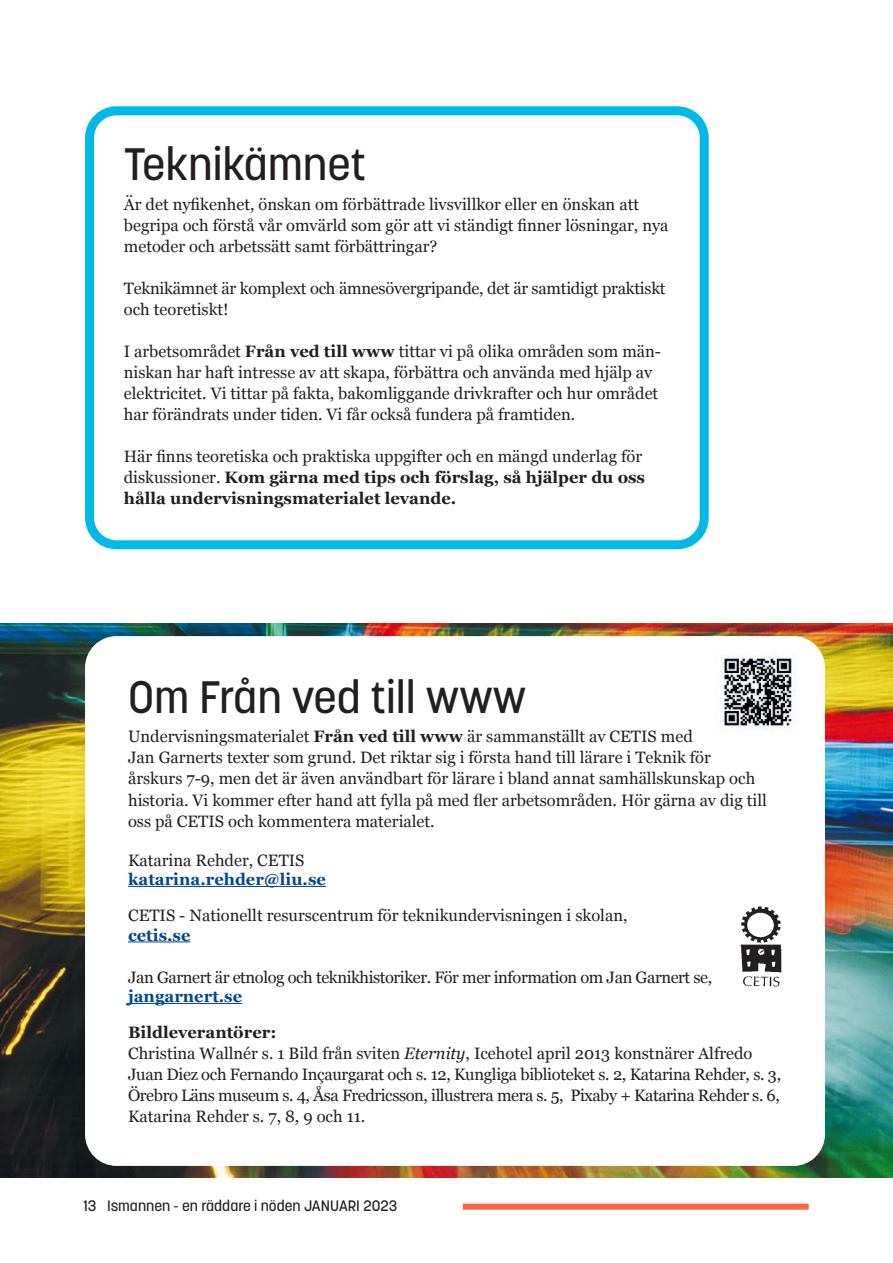
<style>
.page{position:relative;width:893px;height:1263px;background:#fff}
.page>*{position:absolute;margin:0;border:0;box-sizing:border-box;transform-origin:0 0}
.Rubriknivå_2{font:500 45px "Korolev Li U";color:#231f20}
.t1{font:16.5px/21px "Georgia";color:#231f20}
.t2{font:16.5px/21px "Georgia";letter-spacing:-.02em;color:#231f20}
.t3{font:700 16.5px/21px "Georgia";color:#231f20}
.t4{font:16.5px "Georgia";letter-spacing:-.025em;color:#231f20}
.link{font:700 16.5px "Georgia";color:#014990}
.t5{font:500 15px "Korolev Li U";color:#231f20}
.s1{font-weight:700}
.s2{font-weight:400}
.s3{font-style:italic}
</style>
<div class="page">
<div style="left:463px;top:1203px;width:346px;height:6px;background:#ff6442"></div>
<img style="left:0;top:623px;width:893px;height:555px">
<div style="left:85px;top:106px;width:624px;height:443px;border:9px solid #00b9e7;border-radius:27px"></div>
<div style="left:90px;top:641px;width:730px;height:520px;background:#fff;border-radius:27px"></div>
<hr style="left:128px;top:886px;width:198px;height:1px;background:#014990">
<hr style="left:128px;top:941px;width:62px;height:1px;background:#014990">
<hr style="left:128px;top:1003px;width:114px;height:1px;background:#014990">
<div style="left:85px;top:636px;width:740px;height:530px;border:9px solid #fff;border-radius:27px"></div>
<img style="left:740px;top:906px;width:42px;height:81px">
<img style="left:721px;top:655px;width:75px;height:76px">
<h2 class="Rubriknivå_2" style="left:124px;top:134px;width:244px">Teknikämnet</h2>
<p class="t1" style="left:124px;top:193px;width:546px">Är det nyfikenhet, önskan om förbättrade livsvillkor eller en önskan att begripa och förstå vår omvärld som gör att vi ständigt finner lösningar, nya metoder och arbetssätt samt förbättringar?</p>
<p class="t1" style="left:124px;top:277px;width:543px">Teknikämnet är komplext och ämnesövergripande, det är samtidigt praktiskt och teoretiskt!</p>
<p class="t1" style="left:124px;top:340px;width:539px">I arbetsområdet <span class="s1">Från ved till www</span> tittar vi på olika områden som män&shy;niskan har haft intresse av att skapa, förbättra och använda med hjälp av elektricitet. Vi tittar på fakta, bakomliggande drivkrafter och hur området har förändrats under tiden. Vi får också fundera på framtiden.</p>
<p class="t3" style="left:124px;top:445px;width:523px"><span class="s2">Här finns teoretiska och praktiska uppgifter och en mängd underlag för diskussioner.</span> Kom gärna med tips och förslag, så hjälper du oss hålla undervisningsmaterialet levande.</p>
<h2 class="Rubriknivå_2" style="left:128px;top:667px;width:400px">Om Från ved till www</h2>
<p class="t1" style="left:128px;top:726px;width:640px">Undervisningsmaterialet <span class="s1">Från ved till www</span> är sammanställt av CETIS med<br>Jan Garnerts texter som grund. Det riktar sig i första hand till lärare i Teknik för årskurs 7-9, men det är även användbart för lärare i bland annat samhällskunskap och historia. Vi kommer efter hand att fylla på med fler arbetsområden. Hör gärna av dig till oss på CETIS och kommentera materialet.</p>
<p class="t1" style="left:128px;top:849px;width:178px">Katarina Rehder, CETIS</p>
<p class="link" style="left:128px;top:867px;width:199px">katarina.rehder@liu.se</p>
<p class="t1" style="left:128px;top:904px;width:501px">CETIS - Nationellt resurscentrum för teknikundervisningen i skolan,</p>
<p class="link" style="left:128px;top:922px;width:64px">cetis.se</p>
<p class="t4" style="left:128px;top:965px;width:586px">Jan Garnert är etnolog och teknikhistoriker. För mer information om Jan Garnert se,</p>
<p class="link" style="left:128px;top:984px;width:116px">jangarnert.se</p>
<p class="t2" style="left:128px;top:1021px;width:655px"><span class="s1">Bildleverantörer:<br></span>Christina Wallnér s. 1 Bild från sviten <span class="s3">Eternity</span>, Icehotel april 2013 konstnärer Alfredo Juan Diez och Fernando Inçaurgarat och s. 12, Kungliga biblioteket s. 2, Katarina Rehder, s. 3, Örebro Läns museum s. 4, Åsa Fredricsson, illustrera mera s. 5, Pixaby + Katarina Rehder s. 6, Katarina Rehder s. 7, 8, 9 och 11.</p>
<p class="t5" style="left:83px;top:1196px;width:316px">13 Ismannen - en räddare i nöden JANUARI 2023</p>
</div>
